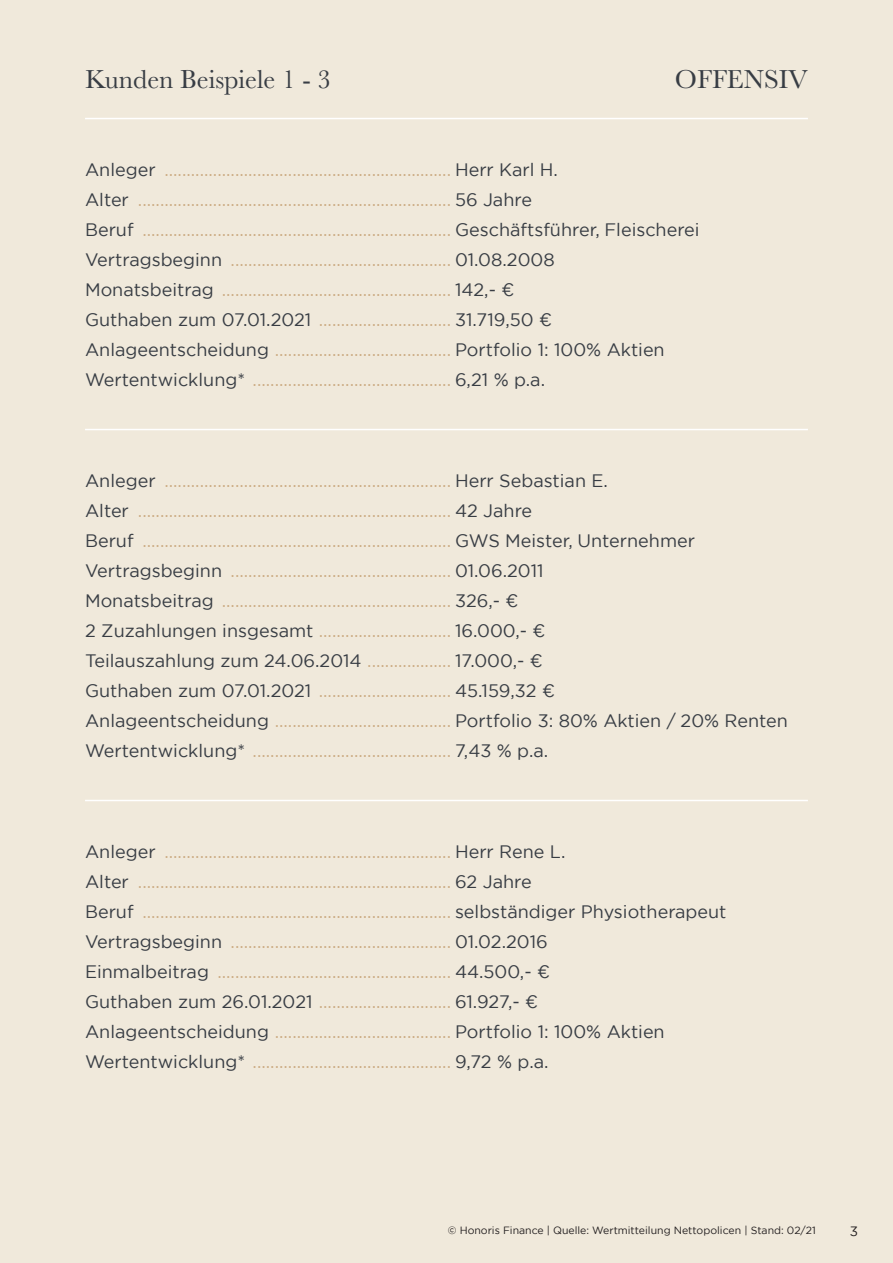
<style>
.page{position:relative;width:893px;height:1263px;background:#f0e9db}
.page>*{position:absolute;margin:0;border:0;box-sizing:border-box;transform-origin:0 0}
.t1{font:27px "Baskerville";color:#383d44}
.t2{font:18px/30px "Gotham";color:#cdae87}
.t3{font:13.5px "Gotham";color:#231f20}
.t4{font:10.5px "Gotham";color:#231f20}
.s1{color:#383d44}
</style>
<div class="page">
<hr style="left:85px;top:118px;width:723px;height:1px;background:#fff">
<hr style="left:85px;top:429px;width:723px;height:1px;background:#fff">
<hr style="left:85px;top:800px;width:723px;height:1px;background:#fff">
<h1 class="t1" style="left:85px;top:62px;width:248px">Kunden Beispiele 1 - 3</h1>
<h1 class="t1" style="left:675px;top:62px;width:135px">OFFENSIV</h1>
<p class="t2" style="left:85px;top:154px;width:616px"><span class="s1">Anleger</span> ................................................................. <span class="s1">Herr Karl H.<br>Alter</span> ....................................................................... <span class="s1">56 Jahre<br>Beruf</span> ...................................................................... <span class="s1">Geschäftsführer, Fleischerei Vertragsbeginn</span> .................................................. <span class="s1">01.08.2008<br>Monatsbeitrag</span> .................................................... <span class="s1">142,- €<br>Guthaben zum 07.01.2021</span> .............................. <span class="s1">31.719,50 € Anlageentscheidung</span> ........................................ <span class="s1">Portfolio 1: 100% Aktien Wertentwicklung*</span> ............................................. <span class="s1">6,21 % p.a.</span></p>
<p class="t2" style="left:85px;top:465px;width:704px"><span class="s1">Anleger</span> ................................................................. <span class="s1">Herr Sebastian E.<br>Alter</span> ....................................................................... <span class="s1">42 Jahre<br>Beruf</span> ...................................................................... <span class="s1">GWS Meister, Unternehmer Vertragsbeginn</span> .................................................. <span class="s1">01.06.2011<br>Monatsbeitrag</span> .................................................... <span class="s1">326,- €<br>2 Zuzahlungen insgesamt</span> .............................. <span class="s1">16.000,- €<br>Teilauszahlung zum 24.06.2014</span> ................... <span class="s1">17.000,- €<br>Guthaben zum 07.01.2021</span> .............................. <span class="s1">45.159,32 €<br>Anlageentscheidung</span> ........................................ <span class="s1">Portfolio 3: 80% Aktien / 20% Renten Wertentwicklung*</span> ............................................. <span class="s1">7,43 % p.a.</span></p>
<p class="t2" style="left:85px;top:836px;width:643px"><span class="s1">Anleger</span> ................................................................. <span class="s1">Herr Rene L.<br>Alter</span> ....................................................................... <span class="s1">62 Jahre<br>Beruf</span> ...................................................................... <span class="s1">selbständiger Physiotherapeut Vertragsbeginn</span> .................................................. <span class="s1">01.02.2016<br>Einmalbeitrag</span> ..................................................... <span class="s1">44.500,- €<br>Guthaben zum 26.01.2021</span> .............................. <span class="s1">61.927,- € Anlageentscheidung</span> ........................................ <span class="s1">Portfolio 1: 100% Aktien Wertentwicklung*</span> ............................................. <span class="s1">9,72 % p.a.</span></p>
<p class="t4" style="left:448px;top:1224px;width:369px">© Honoris Finance | Quelle: Wertmitteilung Nettopolicen | Stand: 02/21</p>
<p class="t3" style="left:850px;top:1222px;width:10px">3</p>
</div>
